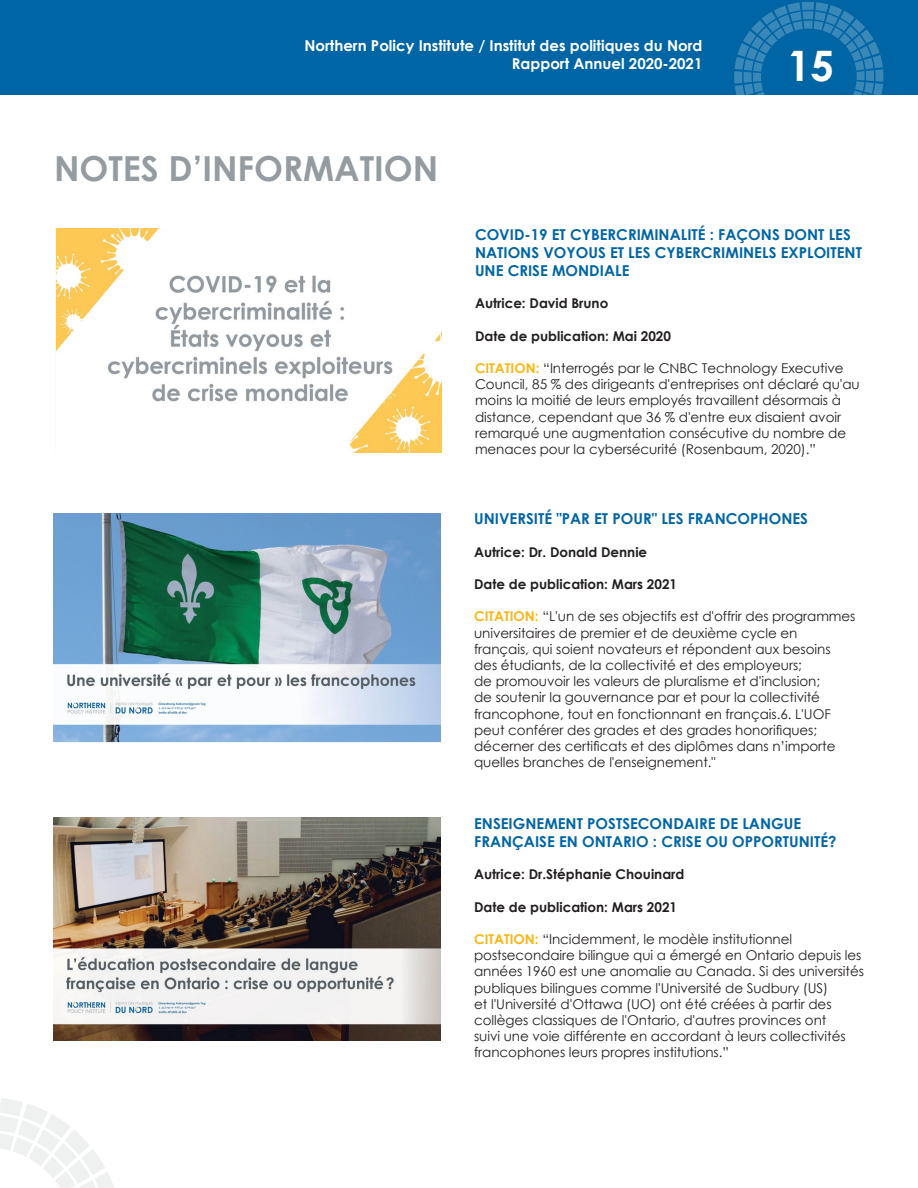
<style>
.page{position:relative;width:918px;height:1188px;background:#fff}
.page>*{position:absolute;margin:0;border:0;box-sizing:border-box;transform-origin:0 0}
.t1{font:700 42px "Century Gothic";color:#fff}
.Grey_Headlines{font:700 34.5px "Century Gothic";color:#959ca1}
.Body{font:700 15px/18px "Century Gothic";color:#0065a4}
.t2{font:700 15px/18px "Century Gothic";color:#fff;text-align:right}
.Body-2{font:13.5px/16.2px "Century Gothic";letter-spacing:-.005em;color:#231f20}
.Body-3{font:700 13.5px "Century Gothic";color:#231f20}
.s1{font-weight:700;color:#f9b614}
</style>
<div class="page">
<div style="left:0;top:0;width:918px;height:95px;background:#0065a4"></div>
<svg style="left:734px;top:2px;width:150px;height:93px"></svg>
<svg style="left:0;top:1098px;width:114px;height:90px"></svg>
<img style="left:54px;top:818px;width:387px;height:222px">
<img style="left:55px;top:228px;width:387px;height:224px">
<img style="left:54px;top:513px;width:387px;height:229px">
<p class="t2" style="left:304px;top:36px;width:400px">Northern Policy Institute / Institut des politiques du Nord<br>Rapport Annuel 2020-2021</p>
<p class="Grey_Headlines" style="left:54px;top:143px;width:386px">NOTES D’INFORMATION</p>
<h1 class="t1" style="left:787px;top:33px;width:49px">15</h1>
<p class="Body" style="left:475px;top:225px;width:389px">COVID-19 ET CYBERCRIMINALITÉ : FAÇONS DONT LES<br>NATIONS VOYOUS ET LES CYBERCRIMINELS EXPLOITENT<br>UNE CRISE MONDIALE</p>
<p class="Body-3" style="left:475px;top:293px;width:135px">Autrice: David Bruno</p>
<p class="Body-3" style="left:475px;top:325px;width:198px">Date de publication: Mai 2020</p>
<p class="Body-2" style="left:475px;top:360px;width:386px"><span class="s1">CITATION:</span> “Interrogés par le CNBC Technology Executive Council, 85 % des dirigeants d'entreprises ont déclaré qu'au moins la moitié de leurs employés travaillent désormais à distance, cependant que 36 % d'entre eux disaient avoir remarqué une augmentation consécutive du nombre de menaces pour la cybersécurité (Rosenbaum, 2020).”</p>
<p class="Body" style="left:474px;top:509px;width:335px">UNIVERSITÉ "PAR ET POUR" LES FRANCOPHONES</p>
<p class="Body-3" style="left:474px;top:542px;width:175px">Autrice: Dr. Donald Dennie</p>
<p class="Body-3" style="left:474px;top:574px;width:205px">Date de publication: Mars 2021</p>
<p class="Body-2" style="left:474px;top:608px;width:383px"><span class="s1">CITATION:</span> “L'un de ses objectifs est d'offrir des programmes universitaires de premier et de deuxième cycle en français, qui soient novateurs et répondent aux besoins des étudiants, de la collectivité et des employeurs;<br>de promouvoir les valeurs de pluralisme et d'inclusion;<br>de soutenir la gouvernance par et pour la collectivité francophone, tout en fonctionnant en français.6. L'UOF peut conférer des grades et des grades honorifiques; décerner des certificats et des diplômes dans n’importe quelles branches de l'enseignement."</p>
<p class="Body" style="left:474px;top:814px;width:364px">ENSEIGNEMENT POSTSECONDAIRE DE LANGUE<br>FRANÇAISE EN ONTARIO : CRISE OU OPPORTUNITÉ?</p>
<p class="Body-3" style="left:474px;top:864px;width:212px">Autrice: Dr.Stéphanie Chouinard</p>
<p class="Body-3" style="left:474px;top:896px;width:205px">Date de publication: Mars 2021</p>
<p class="Body-2" style="left:474px;top:931px;width:391px"><span class="s1">CITATION:</span> “Incidemment, le modèle institutionnel postsecondaire bilingue qui a émergé en Ontario depuis les années 1960 est une anomalie au Canada. Si des universités publiques bilingues comme l'Université de Sudbury (US)<br>et l'Université d'Ottawa (UO) ont été créées à partir des collèges classiques de l'Ontario, d'autres provinces ont<br>suivi une voie différente en accordant à leurs collectivités francophones leurs propres institutions.”</p>
</div>
